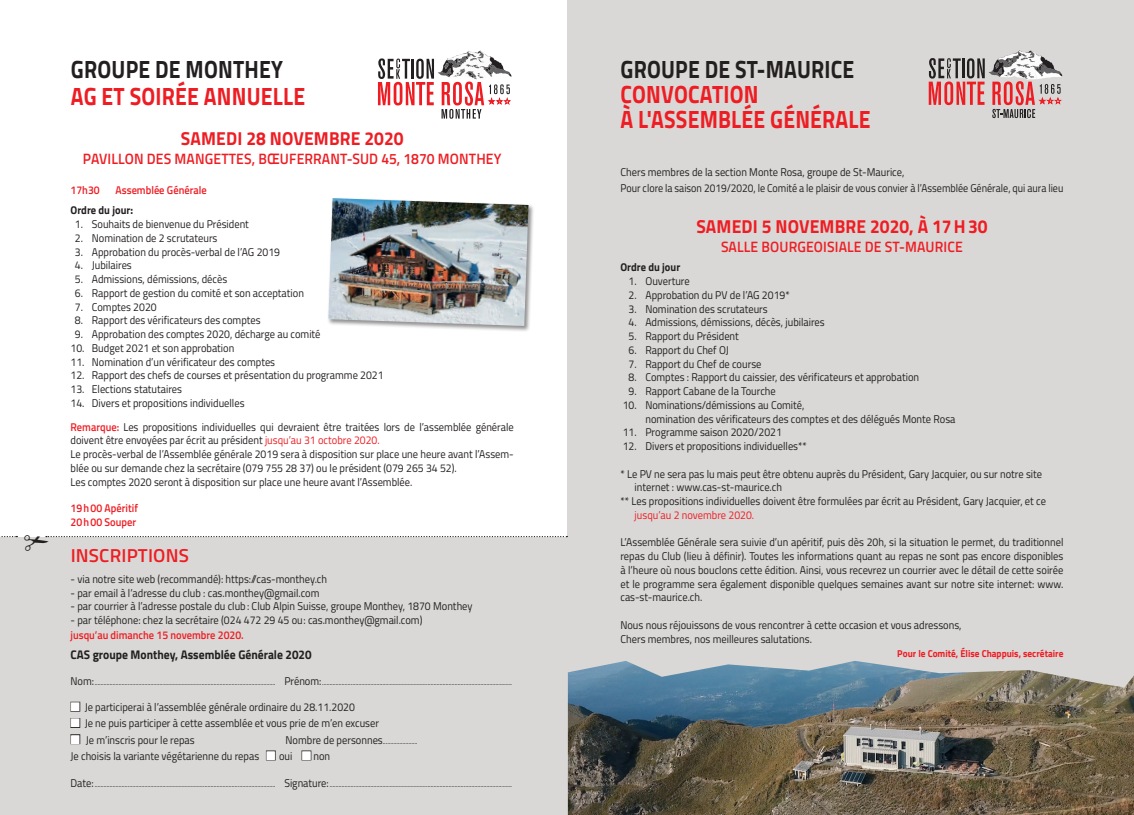
<style>
.page{position:relative;width:1134px;height:815px;background:#fff}
.page>*{position:absolute;margin:0;border:0;box-sizing:border-box;transform-origin:0 0}
.t1{font:700 25px/25px "Titillium Web";letter-spacing:.01em;color:#ee1d23;scale:.85 1}
.t2{font:700 25px "Titillium Web";letter-spacing:.01em;color:#231f20;scale:.85 1}
.t3{font:700 18.75px "Titillium Web";letter-spacing:.01em;color:#ee1d23;scale:.93 1}
.t4{font:600 18.75px "Titillium Web";letter-spacing:.01em;color:#ee1d23}
.t5{font:600 15px "Titillium Web";letter-spacing:.01em;color:#ee1d23;scale:.93 1}
.t6{font:700 12.5px "Titillium Web";color:#231f20;scale:.93 1}
.t7{font:11.25px/13.8px "Titillium Web";color:#231f20;scale:.93 1}
.t8{font:600 11.25px/13.8px "Titillium Web";color:#ee1d23;scale:.93 1}
.t9{font:700 11.25px "Titillium Web";color:#231f20;scale:.93 1}
.t10{font:11.25px "Titillium Web";color:#ee1d23;scale:.93 1}
.t11{font:700 10px "Titillium Web";color:#ee1d23;scale:.93 1}
.t12{font:7.5px "Titillium Web";color:#231f20;scale:.93 1}
.s1{font-weight:600;color:#ee1d23}
.s2{color:#ee1d23}
.s3{font-size:11.25px}
</style>
<div class="page">
<div style="left:0;top:537px;width:567px;height:278px;background:#d9d8d6"></div>
<div style="left:567px;top:0;width:567px;height:815px;background:#d9d8d6"></div>
<svg style="left:1px;top:536px;width:16px;height:1px"></svg>
<svg style="left:378px;top:50px;width:134px;height:69px"></svg>
<svg style="left:929px;top:50px;width:134px;height:68px"></svg>
<img style="left:568px;top:661px;width:566px;height:154px">
<div style="left:327px;top:197px;width:208px;height:135px;background:#231f20;opacity:.5"></div>
<img style="left:328px;top:198px;width:200px;height:128px">
<svg style="left:45px;top:535px;width:522px;height:3px"></svg>
<h1 class="t2" style="left:71px;top:50px;width:251px">GROUPE DE MONTHEY</h1>
<h1 class="t1" style="left:71px;top:83px;width:277px">AG ET SOIRÉE ANNUELLE</h1>
<h2 class="t3" style="left:181px;top:124px;width:241px">SAMEDI 28 NOVEMBRE 2020</h2>
<h3 class="t5" style="left:83px;top:147px;width:451px">PAVILLON DES MANGETTES, BŒUFERRANT-SUD 45, 1870 MONTHEY</h3>
<p class="t8" style="left:71px;top:182px;width:33px">17h30</p>
<p class="t8" style="left:116px;top:182px;width:100px">Assemblée Générale</p>
<p class="t9" style="left:71px;top:202px;width:69px">Ordre du jour:</p>
<p class="t7" style="left:75px;top:217px;width:189px">1. Souhaits de bienvenue du Président</p>
<p class="t7" style="left:75px;top:230px;width:155px">2. Nomination de 2 scrutateurs</p>
<p class="t7" style="left:75px;top:244px;width:222px">3. Approbation du procès-verbal de l’AG 2019</p>
<p class="t7" style="left:75px;top:258px;width:63px">4. Jubilaires</p>
<p class="t7" style="left:75px;top:272px;width:165px">5. Admissions, démissions, décès</p>
<p class="t7" style="left:75px;top:285px;width:248px">6. Rapport de gestion du comité et son acceptation</p>
<p class="t7" style="left:75px;top:299px;width:89px">7. Comptes 2020</p>
<p class="t7" style="left:75px;top:313px;width:201px">8. Rapport des vérificateurs des comptes</p>
<p class="t7" style="left:75px;top:327px;width:266px">9. Approbation des comptes 2020, décharge au comité</p>
<p class="t7" style="left:71px;top:340px;width:178px">10. Budget 2021 et son approbation</p>
<p class="t7" style="left:71px;top:354px;width:221px">11. Nomination d’un vérificateur des comptes</p>
<p class="t7" style="left:71px;top:368px;width:338px">12. Rapport des chefs de courses et présentation du programme 2021</p>
<p class="t7" style="left:71px;top:382px;width:121px">13. Elections statutaires</p>
<p class="t7" style="left:71px;top:390px;width:478px;line-height:23.8px">14. Divers et propositions individuelles<br><span class="s1">Remarque:</span> Les propositions individuelles qui devraient être traitées lors de l’assemblée générale</p>
<p class="t7" style="left:71px;top:433px;width:478px">doivent être envoyées par écrit au président <span class="s2">jusqu’au 31 octobre 2020.<br></span>Le procès-verbal de l’Assemblée générale 2019 sera à disposition sur place une heure avant l’Assem&shy;blée ou sur demande chez la secrétaire (079 755 28 37) ou le président (079 265 34 52).<br>Les comptes 2020 seront à disposition sur place une heure avant l’Assemblée.</p>
<p class="t8" style="left:71px;top:500px;width:74px">19h00 Apéritif<br>20h00 Souper</p>
<h2 class="t4" style="left:71px;top:541px;width:120px">INSCRIPTIONS</h2>
<p class="t7" style="left:71px;top:572px;width:277px">- via notre site web (recommandé): https://cas-monthey.ch</p>
<p class="t7" style="left:71px;top:585px;width:269px">- par email à l’adresse du club : cas.monthey@gmail.com</p>
<p class="t7" style="left:71px;top:599px;width:434px">- par courrier à l’adresse postale du club: Club Alpin Suisse, groupe Monthey, 1870 Monthey</p>
<p class="t7" style="left:71px;top:613px;width:380px">- par téléphone: chez la secrétaire (024 472 29 45 ou: cas.monthey@gmail.com)</p>
<p class="t8" style="left:71px;top:627px;width:188px">jusqu’au dimanche 15 novembre 2020.</p>
<p class="t6" style="left:71px;top:645px;width:261px">CAS groupe Monthey, Assemblée Générale 2020</p>
<p class="t12" style="left:71px;top:677px;width:476px"><span class="s3">Nom:</span>........................................................................................................................ <span class="s3">Prénom:</span>..............................................................................................................................</p>
<p class="t7" style="left:71px;top:700px;width:307px">■ Je participerai à l’assemblée générale ordinaire du 28.11.2020</p>
<p class="t7" style="left:71px;top:716px;width:333px">■ Je ne puis participer à cette assemblée et vous prie de m’en excuser</p>
<p class="t7" style="left:71px;top:732px;width:135px">■ Je m’inscris pour le repas</p>
<p class="t12" style="left:286px;top:735px;width:143px"><span class="s3">Nombre de personnes</span>.......................</p>
<p class="t7" style="left:71px;top:748px;width:281px">Je choisis la variante végétarienne du repas ■ oui ■ non</p>
<p class="t12" style="left:71px;top:779px;width:476px"><span class="s3">Date:</span>........................................................................................................................ <span class="s3">Signature:</span>.........................................................................................................................</p>
<h1 class="t2" style="left:620px;top:50px;width:277px">GROUPE DE ST-MAURICE</h1>
<h1 class="t1" style="left:620px;top:80px;width:296px">CONVOCATION<br>À L'ASSEMBLÉE GÉNÉRALE</h1>
<p class="t7" style="left:620px;top:163px;width:478px;line-height:16.2px">Chers membres de la section Monte Rosa, groupe de St-Maurice,<br>Pour clore la saison 2019/2020, le Comité a le plaisir de vous convier à l’Assemblée Générale, qui aura lieu</p>
<h2 class="t3" style="left:696px;top:212px;width:315px">SAMEDI 5 NOVEMBRE 2020, À 17H30</h2>
<h3 class="t5" style="left:721px;top:235px;width:262px">SALLE BOURGEOISIALE DE ST-MAURICE</h3>
<p class="t9" style="left:620px;top:259px;width:66px">Ordre du jour</p>
<p class="t7" style="left:629px;top:274px;width:67px">1. Ouverture</p>
<p class="t7" style="left:629px;top:288px;width:175px">2. Approbation du PV de l’AG 2019*</p>
<p class="t7" style="left:629px;top:301px;width:151px">3. Nomination des scrutateurs</p>
<p class="t7" style="left:629px;top:315px;width:212px">4. Admissions, démissions, décès, jubilaires</p>
<p class="t7" style="left:629px;top:329px;width:120px">5. Rapport du Président</p>
<p class="t7" style="left:629px;top:342px;width:109px">6. Rapport du Chef OJ</p>
<p class="t7" style="left:629px;top:356px;width:144px">7. Rapport du Chef de course</p>
<p class="t7" style="left:629px;top:370px;width:314px">8. Comptes : Rapport du caissier, des vérificateurs et approbation</p>
<p class="t7" style="left:629px;top:384px;width:160px">9. Rapport Cabane de la Tourche</p>
<p class="t7" style="left:645px;top:397px;width:335px;text-indent:-23px">10. Nominations/démissions au Comité,<br>nomination des vérificateurs des comptes et des délégués Monte Rosa</p>
<p class="t7" style="left:623px;top:425px;width:173px">11. Programme saison 2020/2021</p>
<p class="t7" style="left:623px;top:439px;width:200px">12. Divers et propositions individuelles**</p>
<p class="t7" style="left:620px;top:466px;width:455px">* Le PV ne sera pas lu mais peut être obtenu auprès du Président, Gary Jacquier, ou sur notre site</p>
<p class="t7" style="left:635px;top:480px;width:160px">internet : www.cas-st-maurice.ch</p>
<p class="t7" style="left:620px;top:494px;width:459px">** Les propositions individuelles doivent être formulées par écrit au Président, Gary Jacquier, et ce</p>
<p class="t10" style="left:635px;top:507px;width:130px">jusqu’au 2 novembre 2020.</p>
<p class="t7" style="left:620px;top:535px;width:478px;text-align:justify">L’Assemblée Générale sera suivie d’un apéritif, puis dès 20h, si la situation le permet, du traditionnel repas du Club (lieu à définir). Toutes les informations quant au repas ne sont pas encore disponibles à l’heure où nous bouclons cette édition. Ainsi, vous recevrez un courrier avec le détail de cette soirée et le programme sera également disponible quelques semaines avant sur notre site internet: www. cas-st-maurice.ch.</p>
<p class="t7" style="left:620px;top:617px;width:368px">Nous nous réjouissons de vous rencontrer à cette occasion et vous adressons,<br>Chers membres, nos meilleures salutations.</p>
<p class="t11" style="left:897px;top:646px;width:180px">Pour le Comité, Élise Chappuis, secrétaire</p>
</div>
